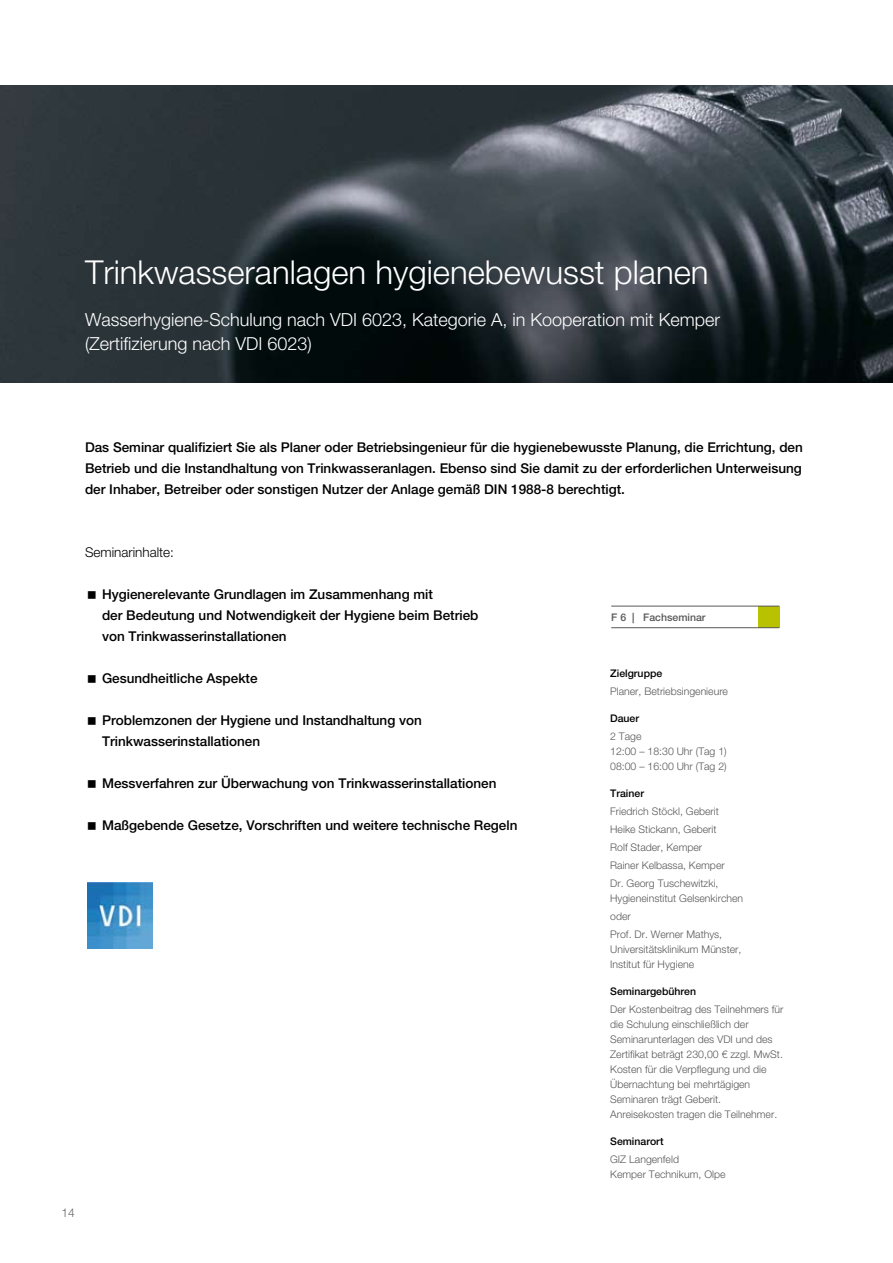
<style>
.page{position:relative;width:893px;height:1263px;background:#fff}
.page>*{position:absolute;margin:0;border:0;box-sizing:border-box;transform-origin:0 0}
.t1{font:300 33px "Helvetica Neue LT";color:#fff}
.t2{font:300 18px/24px "Helvetica Neue LT";color:#fff}
.t3{font:500 13.5px/21px "Helvetica Neue LT";color:#000}
.t4{font:300 13.5px "Helvetica Neue LT";color:#000}
.t5{font:300 12px "Helvetica Neue LT";color:#646567}
.t6{font:300 10.5px/15px "Helvetica Neue LT";color:#58585a}
.t7{font:500 10.5px "Helvetica Neue LT";color:#000}
.t8{font:500 10.5px "Helvetica Neue LT";color:#58585a}
</style>
<div class="page">
<img style="left:0;top:85px;width:893px;height:298px">
<div style="left:758px;top:606px;width:21px;height:21px;background:#b9c200"></div>
<hr style="left:611px;top:606px;width:168px;height:1px;background:#58585a">
<hr style="left:611px;top:627px;width:168px;height:1px;background:#58585a">
<img style="left:87px;top:882px;width:66px;height:66px">
<h1 class="t1" style="left:85px;top:252px;width:625px">Trinkwasseranlagen hygienebewusst planen</h1>
<h2 class="t2" style="left:85px;top:307px;width:637px">Wasserhygiene-Schulung nach VDI 6023 , Kategorie A, in Kooperation mit Kemper (Zertifizierung nach VDI 6023)</h2>
<p class="t3" style="left:85px;top:436px;width:719px;text-align:justify">Das Seminar qualifiziert Sie als Planer oder Betriebsingenieur für die hygienebewusste Planung, die Errichtung, den Betrieb und die Instandhaltung von Trinkwasseranlagen. Ebenso sind Sie damit zu der erforderlichen Unterweisung der Inhaber, Betreiber oder sonstigen Nutzer der Anlage gemäß DIN 1988-8 berechtigt.</p>
<p class="t4" style="left:85px;top:543px;width:91px">Seminarinhalte:</p>
<p class="t3" style="left:102px;top:583px;width:378px">Hygienerelevante Grundlagen im Zusammenhang mit<br>der Bedeutung und Notwendigkeit der Hygiene beim Betrieb von Trinkwasserinstallationen</p>
<p class="t3" style="left:102px;top:667px;width:157px">Gesundheitliche Aspekte</p>
<p class="t3" style="left:102px;top:709px;width:321px">Problemzonen der Hygiene und Instandhaltung von<br>Trinkwasserinstallationen</p>
<p class="t3" style="left:102px;top:772px;width:396px">Messverfahren zur Überwachung von Trinkwasserinstallationen</p>
<p class="t3" style="left:102px;top:814px;width:417px">Maßgebende Gesetze, Vorschriften und weitere technische Regeln</p>
<p class="t5" style="left:62px;top:1205px;width:14px">14</p>
<p class="t8" style="left:611px;top:611px;width:96px">F 6 | Fachseminar</p>
<p class="t7" style="left:610px;top:667px;width:54px">Zielgruppe</p>
<p class="t6" style="left:610px;top:683px;width:119px">Planer, Betriebsingenieure</p>
<p class="t7" style="left:610px;top:712px;width:30px">Dauer</p>
<p class="t6" style="left:610px;top:728px;width:118px">2 Tage<br>12:00 – 18:30 Uhr (Tag 1)<br>08:00 – 16:00 Uhr (Tag 2)</p>
<p class="t7" style="left:610px;top:787px;width:35px">Trainer</p>
<p class="t6" style="left:610px;top:802px;width:116px;line-height:18px">Friedrich Stöckl, Geberit<br>Heike Stickann, Geberit<br>Rolf Stader, Kemper<br>Rainer Kelbassa, Kemper<br>Dr. Georg Tuschewitzki,</p>
<p class="t6" style="left:610px;top:889px;width:135px;line-height:18px">Hygieneinstitut Gelsenkirchen oder<br>Prof. Dr. Werner Mathys,</p>
<p class="t6" style="left:610px;top:941px;width:133px">Universitätsklinikum Münster,<br>Institut für Hygiene</p>
<p class="t7" style="left:610px;top:985px;width:87px">Seminargebühren</p>
<p class="t6" style="left:610px;top:1001px;width:175px">Der Kostenbeitrag des Teilnehmers für die Schulung einschließlich der Seminarunterlagen des VDI und des Zertifikat beträgt 230,00 € zzgl. MwSt.<br>Kosten für die Verpflegung und die Übernachtung bei mehrtägigen Seminaren trägt Geberit.<br>Anreisekosten tragen die Teilnehmer.</p>
<p class="t7" style="left:610px;top:1135px;width:55px">Seminarort</p>
<p class="t6" style="left:610px;top:1151px;width:117px">GIZ Langenfeld<br>Kemper Technikum, Olpe</p>
</div>
